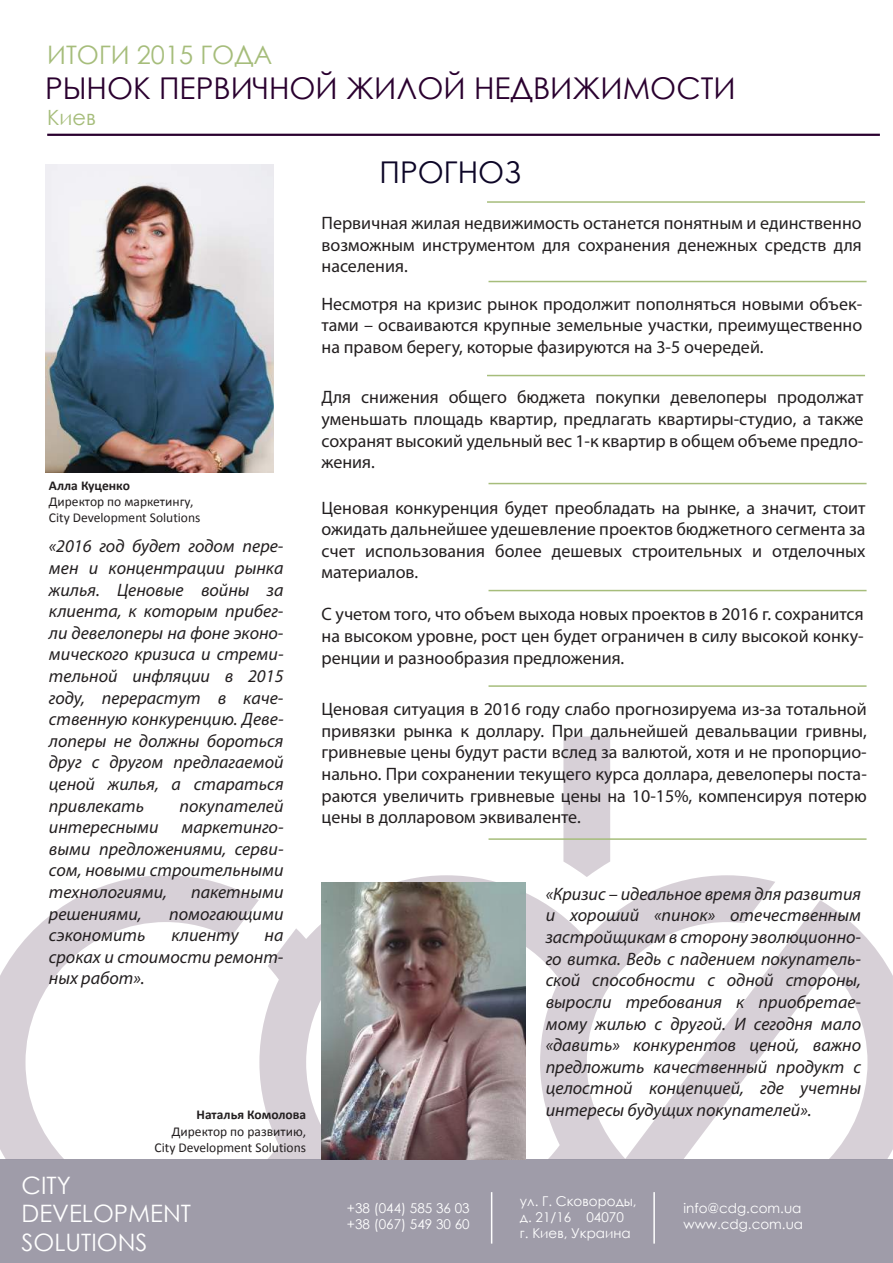
<style>
.page{position:relative;width:893px;height:1263px;background:#fff}
.page>*{position:absolute;margin:0;border:0;box-sizing:border-box;transform-origin:0 0}
.t1{font:30px "Century Gothic";color:#2a002f}
.t2{font:30px "Century Gothic";color:#0d0627}
.t3{font:25.5px "Century Gothic";color:#a6bd7b}
.t4{font:24px/28.8px "Century Gothic";color:#fff}
.t5{font:21px "Century Gothic";color:#a6bd7b}
.t6{font:18px/21.6px "Myriad Pro";color:#231f20;text-align:justify}
.t7{font:italic 18px/21.6px "Myriad Pro";color:#231f20;text-align:justify}
.t8{font:13.5px/16.2px "Century Gothic";color:#fff}
.t9{font:13.5px/16.2px "Calibri";color:#231f20}
.t10{font:700 13.5px "Calibri";color:#231f20}
</style>
<div class="page">
<hr style="left:47px;top:134px;width:833px;height:2px;background:#2a002f">
<svg style="left:563px;top:736px;width:47px;height:139px;background:#d9d2d9"></svg>
<svg style="left:259px;top:875px;width:634px;height:284px"></svg>
<svg style="left:0;top:875px;width:259px;height:284px"></svg>
<hr style="left:488px;top:281px;width:378px;height:1px;background:#a6bd7b">
<hr style="left:487px;top:375px;width:378px;height:1px;background:#a6bd7b">
<hr style="left:488px;top:483px;width:378px;height:1px;background:#a6bd7b">
<hr style="left:488px;top:590px;width:378px;height:1px;background:#a6bd7b">
<hr style="left:488px;top:685px;width:378px;height:2px;background:#a6bd7b">
<hr style="left:488px;top:838px;width:378px;height:2px;background:#a6bd7b">
<hr style="left:487px;top:201px;width:378px;height:2px;background:#a6bd7b">
<div style="left:0;top:1159px;width:893px;height:104px;background:#9f9ca9"></div>
<hr style="left:491px;top:1192px;width:1px;height:51px;background:#fff">
<hr style="left:653px;top:1192px;width:2px;height:51px;background:#fff">
<img style="left:322px;top:882px;width:203px;height:277px">
<img style="left:45px;top:164px;width:229px;height:308px">
<h2 class="t3" style="left:47px;top:37px;width:227px">ИТОГИ 2015 ГОДА</h2>
<h1 class="t1" style="left:45px;top:67px;width:692px">РЫНОК ПЕРВИЧНОЙ ЖИЛОЙ НЕДВИЖИМОСТИ</h1>
<p class="t5" style="left:47px;top:102px;width:50px">Киев</p>
<p class="t10" style="left:49px;top:476px;width:83px">Алла Куценко</p>
<p class="t9" style="left:49px;top:493px;width:153px">Директор по маркетингу,<br>City Development Solutions</p>
<p class="t7" style="left:49px;top:535px;width:236px">«2016 год будет годом пере&shy;мен и концентрации рынка жилья. Ценовые войны за клиента, к которым прибег&shy;ли девелоперы на фоне эконо&shy;мического кризиса и стреми&shy;тельной инфляции в 2015 году, перерастут в каче&shy;ственную конкуренцию. Деве&shy;лоперы не должны бороться друг с другом предлагаемой ценой жилья, а стараться привлекать</p>
<p class="t7" style="left:180px;top:794px;width:105px">покупателей</p>
<p class="t7" style="left:49px;top:816px;width:236px;text-indent:132px">маркетинго&shy;выми предложениями, серви&shy;сом, новыми строительными технологиями,</p>
<p class="t7" style="left:49px;top:816px;width:111px">интересными</p>
<p class="t7" style="left:191px;top:881px;width:94px">пакетными</p>
<p class="t7" style="left:49px;top:902px;width:94px">решениями,</p>
<p class="t7" style="left:169px;top:902px;width:116px">помогающими</p>
<p class="t7" style="left:49px;top:924px;width:98px">сэкономить</p>
<p class="t7" style="left:171px;top:924px;width:69px">клиенту</p>
<p class="t7" style="left:49px;top:924px;width:236px;text-indent:216px">на сроках и стоимости ремонт&shy;ных работ».</p>
<h1 class="t2" style="left:380px;top:151px;width:144px">ПРОГНОЗ</h1>
<p class="t6" style="left:321px;top:212px;width:542px">Первичная жилая недвижимость останется понятным и единственно возможным инструментом для сохранения денежных средств для населения.</p>
<p class="t6" style="left:321px;top:293px;width:542px">Несмотря на кризис рынок продолжит пополняться новыми объек&shy;тами – осваиваются крупные земельные участки, преимущественно на правом берегу, которые фазируются на 3-5 очередей.</p>
<p class="t6" style="left:321px;top:386px;width:544px">Для снижения общего бюджета покупки девелоперы продолжат уменьшать площадь квартир, предлагать квартиры-студио, а также сохранят высокий удельный вес 1-к квартир в общем объеме предло&shy;жения.</p>
<p class="t6" style="left:321px;top:496px;width:546px">Ценовая конкуренция будет преобладать на рынке, а значит, стоит ожидать дальнейшее удешевление проектов бюджетного сегмента за счет использования более дешевых строительных и отделочных материалов.</p>
<p class="t6" style="left:321px;top:603px;width:544px">С учетом того, что объем выхода новых проектов в 2016 г. сохранится на высоком уровне, рост цен будет ограничен в силу высокой конку&shy;ренции и разнообразия предложения.</p>
<p class="t6" style="left:321px;top:698px;width:547px">Ценовая ситуация в 2016 году слабо прогнозируема из-за тотальной привязки рынка к доллару. При дальнейшей девальвации гривны, гривневые цены будут расти вслед за валютой, хотя и не пропорцио&shy;нально. При сохранении текущего курса доллара, девелоперы поста&shy;раются увеличить гривневые цены на 10-15%, компенсируя потерю цены в долларовом эквиваленте.</p>
<p class="t7" style="left:546px;top:883px;width:317px">«Кризис – идеальное время для развития и хороший «пинок» отечественным застройщикам в сторону эволюционно&shy;го витка. Ведь с падением покупатель&shy;ской способности с одной стороны, выросли требования к приобретае&shy;мому жилью с другой. И сегодня мало «давить» конкурентов ценой, важно предложить качественный продукт с целостной концепцией, где учетны</p>
<p class="t10" style="left:197px;top:1106px;width:111px">Наталья Комолова</p>
<p class="t7" style="left:546px;top:1099px;width:267px">интересы будущих покупателей».</p>
<p class="t9" style="left:155px;top:1123px;width:153px;text-align:right">Директор по развитию,<br>City Development Solutions</p>
<h3 class="t4" style="left:22px;top:1170px;width:171px">CITY<br>DEVELOPMENT<br>SOLUTIONS</h3>
<p class="t8" style="left:347px;top:1200px;width:124px">+38 (044) 585 36 03 +38 (067) 549 30 60</p>
<p class="t8" style="left:520px;top:1192px;width:118px">ул. Г. Сковороды, д. 21/16 04070<br>г. Киев, Украина</p>
<p class="t8" style="left:683px;top:1200px;width:121px">info@cdg.com.ua www.cdg.com.ua</p>
</div>
